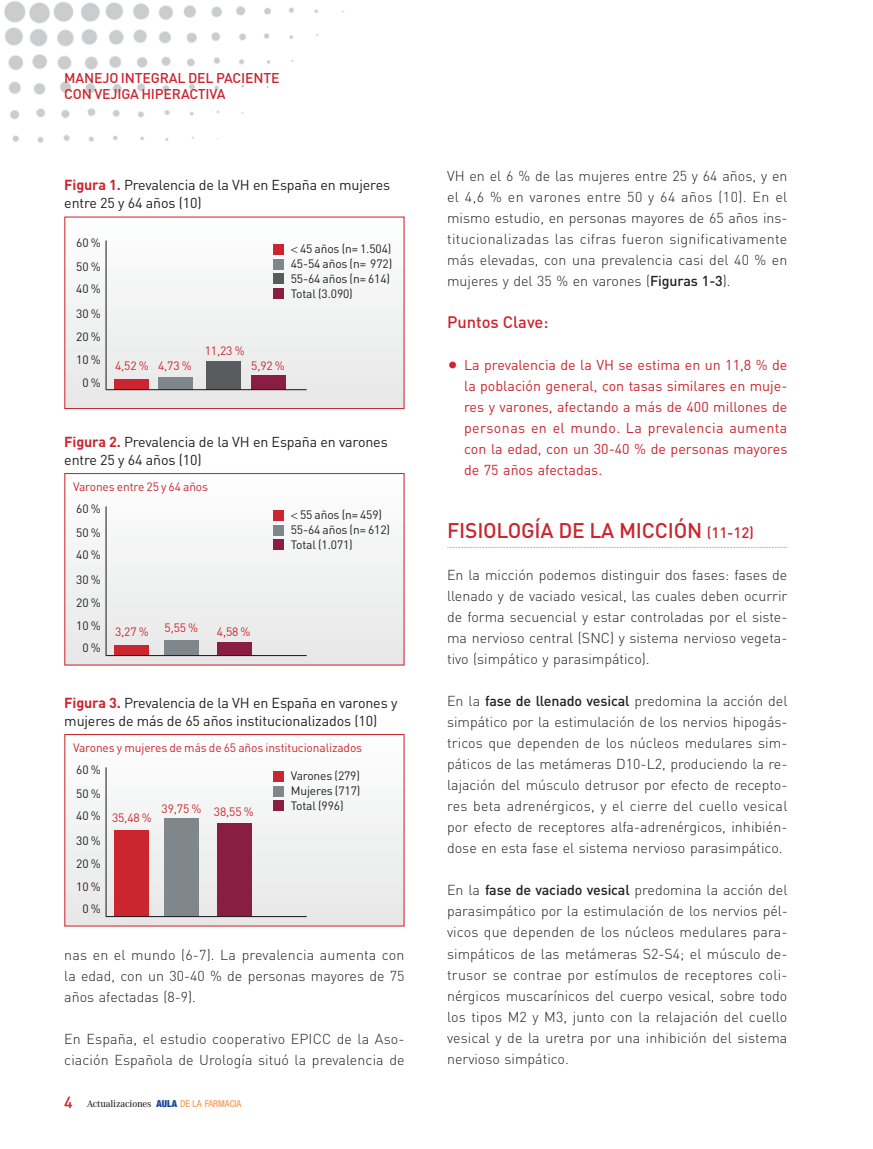
<style>
.page{position:relative;width:873px;height:1149px;background:#fff}
.page>*{position:absolute;margin:0;border:0;box-sizing:border-box;transform-origin:0 0}
.t1{font:500 21px "DIN";letter-spacing:-.01em;color:#cb262f}
.t2{font:500 16.5px "DIN";color:#cb262f}
.t3{font:300 14.25px/21px "DIN";color:#231f20;text-align:justify}
.t4{font:14.25px/21px "DIN";color:#cb262f;text-align:justify}
.t5{font:14.25px/18px "DIN";letter-spacing:-.01em;color:#231f20}
.t6{font:500 14.1px/16.8px "DIN";letter-spacing:-.01em;color:#cb262f}
.t7{font:12px/23px "DIN";letter-spacing:-.01em;color:#231f20}
.t8{font:12px "DIN";letter-spacing:-.01em;color:#cb262f}
.t9{font:500 10.2px "Corporate A";letter-spacing:-.015em;color:#231f20}
.s1{font-weight:700;font-size:14.4px;color:#cb262f}
.s2{font-family:"Helvetica Neue";font-weight:300}
.s3{font-family:"DIN";font-size:16.05px;color:#cb262f}
.s4{font-family:"Helvetica Neue";font-weight:900;font-stretch:condensed;font-size:9.6px;color:#154398}
.s5{font-family:"Helvetica Neue";font-weight:400;font-stretch:condensed;font-size:9.6px;color:#f69146}
.s6{font-weight:500}
.s7{font-size:21px}
.s8{font-size:15px}
</style>
<div class="page">
<svg style="left:447px;top:547px;width:340px;height:1px"></svg>
<img style="left:4px;top:1px;width:340px;height:142px">
<div style="left:65px;top:218px;width:338px;height:190px;background:#f2f3f3"></div>
<div style="left:64px;top:217px;width:340px;height:192px;border:1px solid #cb262f"></div>
<hr style="left:105px;top:241px;width:2px;height:149px;background:#231f20">
<div style="left:114px;top:379px;width:34px;height:11px;background:#cb262f"></div>
<div style="left:158px;top:377px;width:35px;height:13px;background:#7f878a"></div>
<div style="left:206px;top:361px;width:35px;height:29px;background:#585c5e"></div>
<div style="left:251px;top:375px;width:35px;height:15px;background:#891d42"></div>
<div style="left:273px;top:245px;width:11px;height:10px;background:#cb262f"></div>
<div style="left:273px;top:259px;width:11px;height:11px;background:#7f878a"></div>
<div style="left:273px;top:274px;width:11px;height:10px;background:#585c5e"></div>
<div style="left:273px;top:289px;width:11px;height:10px;background:#891d42"></div>
<hr style="left:106px;top:389px;width:201px;height:1px;background:#231f20">
<div style="left:65px;top:474px;width:338px;height:191px;background:#f2f2f2"></div>
<div style="left:64px;top:473px;width:340px;height:193px;border:1px solid #cb262f"></div>
<hr style="left:105px;top:506px;width:2px;height:150px;background:#231f20">
<div style="left:114px;top:645px;width:34px;height:11px;background:#cb262f"></div>
<div style="left:164px;top:640px;width:34px;height:16px;background:#7f878a"></div>
<div style="left:217px;top:642px;width:35px;height:14px;background:#891d42"></div>
<div style="left:273px;top:510px;width:11px;height:11px;background:#cb262f"></div>
<div style="left:273px;top:525px;width:11px;height:10px;background:#7f878a"></div>
<div style="left:273px;top:539px;width:11px;height:11px;background:#891d42"></div>
<hr style="left:106px;top:655px;width:201px;height:1px;background:#231f20">
<div style="left:65px;top:735px;width:338px;height:191px;background:#f3f4f3"></div>
<div style="left:64px;top:734px;width:340px;height:193px;border:1px solid #cb262f"></div>
<hr style="left:105px;top:767px;width:2px;height:150px;background:#231f20">
<div style="left:114px;top:830px;width:34px;height:87px;background:#cb262f"></div>
<div style="left:164px;top:818px;width:34px;height:99px;background:#7f878a"></div>
<div style="left:217px;top:823px;width:35px;height:94px;background:#891d42"></div>
<div style="left:273px;top:771px;width:11px;height:11px;background:#cb262f"></div>
<div style="left:273px;top:786px;width:11px;height:10px;background:#7f878a"></div>
<div style="left:273px;top:800px;width:11px;height:11px;background:#891d42"></div>
<hr style="left:106px;top:916px;width:201px;height:1px;background:#231f20">
<p class="t6" style="left:64px;top:69px;width:217px">MANEJO INTEGRAL DEL PACIENTE<br>CON VEJIGA HIPERACTIVA</p>
<p class="t5" style="left:64px;top:177px;width:327px"><span class="s1">Figura 1.</span> Prevalencia de la VH en España en mujeres entre 25 y 64 años (10)</p>
<p class="t7" style="left:76px;top:231px;width:26px">60 %</p>
<p class="t7" style="left:291px;top:241px;width:103px;line-height:15px"><span class="s2">&lt;</span> 45 años (n= 1.504)<br>45-54 años (n= 972)<br>55-64 años (n= 614)<br>Total (3.090)</p>
<p class="t7" style="left:76px;top:255px;width:26px;line-height:22.4px">50 %<br>40 %</p>
<p class="t7" style="left:76px;top:302px;width:26px;text-align:center">30 %<br>20 %<br>10 %<br>0 %</p>
<p class="t8" style="left:205px;top:343px;width:41px">11,23 %</p>
<p class="t8" style="left:115px;top:359px;width:78px">4,52 % 4,73 %</p>
<p class="t8" style="left:251px;top:359px;width:35px">5,92 %</p>
<p class="t5" style="left:64px;top:433px;width:325px"><span class="s1">Figura 2.</span> Prevalencia de la VH en España en varones entre 25 y 64 años (10)</p>
<p class="t7" style="left:76px;top:497px;width:26px">60 %</p>
<p class="t8" style="left:73px;top:480px;width:136px">Varones entre 25 y 64 años</p>
<p class="t7" style="left:291px;top:507px;width:101px;line-height:15px"><span class="s2">&lt;</span> 55 años (n= 459)<br>55-64 años (n= 612)<br>Total (1.071)</p>
<p class="t7" style="left:76px;top:521px;width:26px;line-height:22.4px">50 %<br>40 %</p>
<p class="t7" style="left:76px;top:568px;width:26px;text-align:center">30 %<br>20 %<br>10 %<br>0 %</p>
<p class="t8" style="left:115px;top:625px;width:35px">3,27 %</p>
<p class="t8" style="left:165px;top:621px;width:35px">5,55 %</p>
<p class="t8" style="left:217px;top:625px;width:35px">4,58 %</p>
<p class="t5" style="left:64px;top:694px;width:334px"><span class="s1">Figura 3.</span> Prevalencia de la VH en España en varones y mujeres de más de 65 años institucionalizados (10)</p>
<p class="t7" style="left:76px;top:758px;width:26px">60 %</p>
<p class="t8" style="left:112px;top:811px;width:41px">35,48 %</p>
<p class="t8" style="left:73px;top:741px;width:290px">Varones y mujeres de más de 65 años institucionalizados</p>
<p class="t7" style="left:291px;top:768px;width:71px;line-height:15px;text-align:justify">Varones (279)<br>Mujeres (717)<br>Total (996)</p>
<p class="t7" style="left:76px;top:782px;width:26px;line-height:22.4px">50 %<br>40 %</p>
<p class="t7" style="left:76px;top:829px;width:26px;text-align:center">30 %<br>20 %<br>10 %<br>0 %</p>
<p class="t8" style="left:161px;top:802px;width:41px">39,75 %</p>
<p class="t8" style="left:214px;top:805px;width:41px">38,55 %</p>
<p class="t3" style="left:64px;top:944px;width:342px">nas en el mundo (6-7). La prevalencia aumenta con la edad, con un 30-40 % de personas mayores de 75 años afectadas (8-9).</p>
<p class="t3" style="left:64px;top:1028px;width:342px">En España, el estudio cooperativo EPICC de la Aso&shy;ciación Española de Urología situó la prevalencia de</p>
<p class="t9" style="left:64px;top:1097px;width:178px"><span class="s3">4</span> Actualizaciones <span class="s4">AULA</span> <span class="s5">DE LA FARMACIA</span></p>
<p class="t3" style="left:447px;top:166px;width:342px">VH en el 6 % de las mujeres entre 25 y 64 años, y en el 4,6 % en varones entre 50 y 64 años (10). En el mismo estudio, en personas mayores de 65 años ins&shy;titucionalizadas las cifras fueron significativamente más elevadas, con una prevalencia casi del 40 % en mujeres y del 35 % en varones (<span class="s6">Figuras 1-3</span>).</p>
<p class="t2" style="left:447px;top:313px;width:103px">Puntos Clave:</p>
<p class="t4" style="left:464px;top:355px;width:325px;text-indent:-17px"><span class="s7">•</span> La prevalencia de la VH se estima en un 11,8 % de la población general, con tasas similares en muje&shy;res y varones, afectando a más de 400 millones de personas en el mundo. La prevalencia aumenta con la edad, con un 30-40 % de personas mayores de 75 años afectadas.</p>
<h1 class="t1" style="left:447px;top:519px;width:308px">FISIOLOGÍA DE LA MICCIÓN <span class="s8">(11-12)</span></h1>
<p class="t3" style="left:447px;top:565px;width:342px">En la micción podemos distinguir dos fases: fases de llenado y de vaciado vesical, las cuales deben ocurrir de forma secuencial y estar controladas por el siste&shy;ma nervioso central (SNC) y sistema nervioso vegeta&shy;tivo (simpático y parasimpático).</p>
<p class="t3" style="left:447px;top:691px;width:342px">En la <span class="s6">fase de llenado vesical</span> predomina la acción del simpático por la estimulación de los nervios hipogás&shy;tricos que dependen de los núcleos medulares sim&shy;páticos de las metámeras D10-L2, produciendo la re&shy;lajación del músculo detrusor por efecto de recepto&shy;res beta adrenérgicos, y el cierre del cuello vesical por efecto de receptores alfa-adrenérgicos, inhibién&shy;dose en esta fase el sistema nervioso parasimpático.</p>
<p class="t3" style="left:447px;top:880px;width:342px">En la <span class="s6">fase de vaciado vesical</span> predomina la acción del parasimpático por la estimulación de los nervios pél&shy;vicos que dependen de los núcleos medulares para&shy;simpáticos de las metámeras S2-S4; el músculo de&shy;trusor se contrae por estímulos de receptores coli&shy;nérgicos muscarínicos del cuerpo vesical, sobre todo los tipos M2 y M3, junto con la relajación del cuello vesical y de la uretra por una inhibición del sistema nervioso simpático.</p>
</div>
